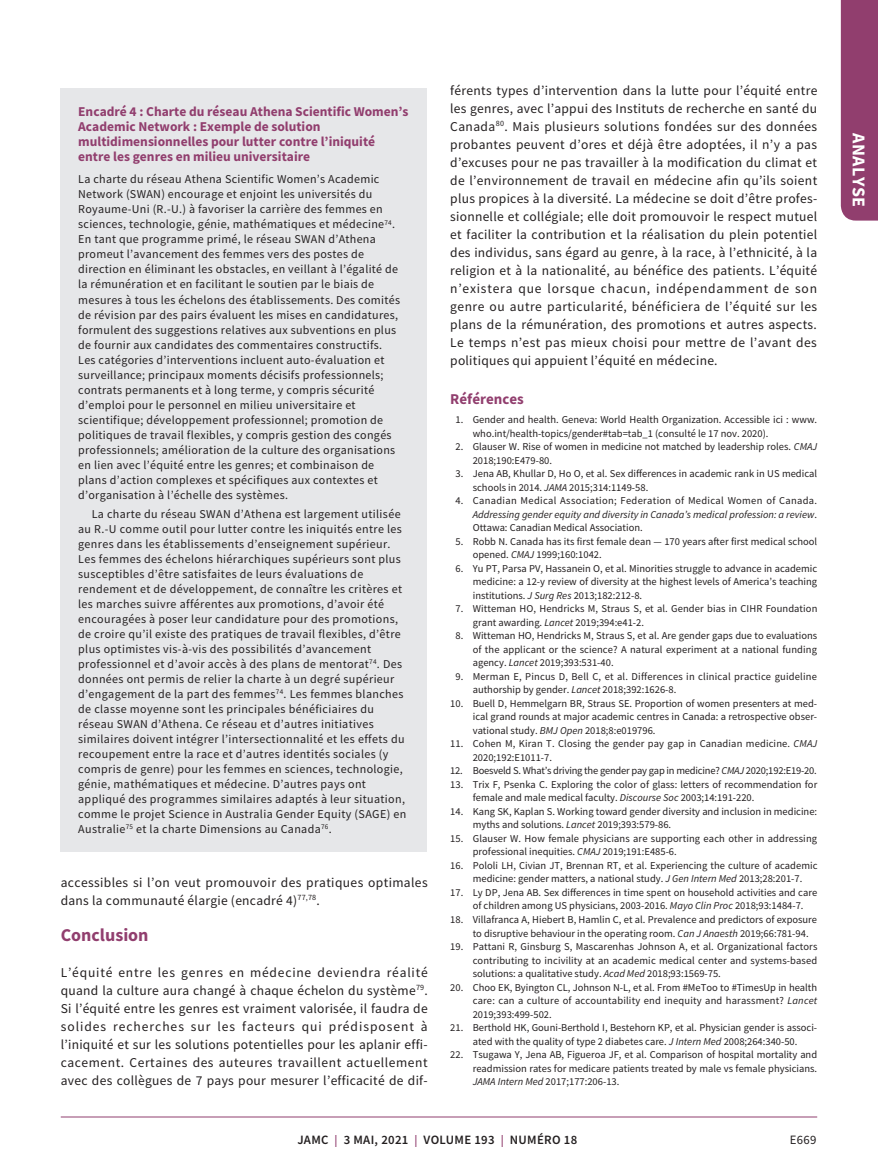
<style>
.page{position:relative;width:878px;height:1175px;background:#fff}
.page>*{position:absolute;margin:0;border:0;box-sizing:border-box;transform-origin:0 0}
.t1{font:700 18px "Source Sans Pro";color:#913e6e}
.t2{font:700 18px "Source Sans Pro";letter-spacing:.025em;color:#fff}
.t3{font:700 15px "Source Sans Pro";color:#913e6e}
.t4{font:13.5px/18px "Source Sans Pro";letter-spacing:.02em;color:#231f20;text-align:justify}
.t5{font:700 13.5px/15px "Source Sans Pro";color:#913e6e}
.t6{font:600 12.75px "Source Sans Pro";letter-spacing:.025em;color:#231f20}
.t7{font:12.75px "Source Sans Pro";color:#231f20}
.t8{font:12px/15px "Source Sans Pro";letter-spacing:.03em;color:#231f20}
.t9{font:10.5px/13.5px "Source Sans Pro";color:#231f20}
.t10{font:10.5px "Source Sans Pro";letter-spacing:-.02em;color:#231f20}
.s1{font-style:italic}
.s2{font-size:12px;color:#913e6e}
</style>
<div class="page">
<div style="left:840px;top:0;width:38px;height:220px;background:#913e6e"></div>
<hr style="left:61px;top:1116px;width:756px;height:1px;background:#913e6e">
<div style="left:60px;top:88px;width:367px;height:763px;background:#e6e7e9"></div>
<p class="t5" style="left:78px;top:104px;width:332px">Encadré 4 : Charte du réseau Athena Scientific Women’s Academic Network : Exemple de solution multidimensionnelles pour lutter contre l’iniquité entre les genres en milieu universitaire</p>
<p class="t8" style="left:78px;top:172px;width:323px">La charte du réseau Athena Scientific Women’s Academic Network (SWAN) encourage et enjoint les universités du Royaume-Uni (R.-U.) à favoriser la carrière des femmes en sciences, technologie, génie, mathématiques et médecine<sup>74</sup>.<br>En tant que programme primé, le réseau SWAN d’Athena promeut l’avancement des femmes vers des postes de direction en éliminant les obstacles, en veillant à l’égalité de la rémunération et en facilitant le soutien par le biais de mesures à tous les échelons des établissements. Des comités de révision par des pairs évaluent les mises en candidatures, formulent des suggestions relatives aux subventions en plus de fournir aux candidates des commentaires constructifs.<br>Les catégories d’interventions incluent auto-évaluation et surveillance; principaux moments décisifs professionnels; contrats permanents et à long terme, y compris sécurité d’emploi pour le personnel en milieu universitaire et scientifique; développement professionnel; promotion de politiques de travail flexibles, y compris gestion des congés professionnels; amélioration de la culture des organisations en lien avec l’équité entre les genres; et combinaison de plans d’action complexes et spécifiques aux contextes et d’organisation à l’échelle des systèmes.</p>
<p class="t8" style="left:78px;top:506px;width:329px;text-indent:14px">La charte du réseau SWAN d’Athena est largement utilisée au R.-U comme outil pour lutter contre les iniquités entre les genres dans les établissements d’enseignement supérieur.<br>Les femmes des échelons hiérarchiques supérieurs sont plus susceptibles d’être satisfaites de leurs évaluations de rendement et de développement, de connaître les critères et les marches suivre afférentes aux promotions, d’avoir été encouragées à poser leur candidature pour des promotions, de croire qu’il existe des pratiques de travail flexibles, d’être plus optimistes vis-à-vis des possibilités d’avancement professionnel et d’avoir accès à des plans de mentorat<sup>74</sup>. Des données ont permis de relier la charte à un degré supérieur d’engagement de la part des femmes<sup>74</sup>. Les femmes blanches de classe moyenne sont les principales bénéficiaires du réseau SWAN d’Athena. Ce réseau et d’autres initiatives similaires doivent intégrer l’intersectionnalité et les effets du recoupement entre la race et d’autres identités sociales (y compris de genre) pour les femmes en sciences, technologie, génie, mathématiques et médecine. D’autres pays ont appliqué des programmes similaires adaptés à leur situation, comme le projet Science in Australia Gender Equity (SAGE) en Australie<sup>75</sup> et la charte Dimensions au Canada<sup>76</sup>.</p>
<p class="t4" style="left:61px;top:873px;width:368px">accessibles si l’on veut promouvoir des pratiques optimales dans la communauté élargie (encadré 4)<sup>77,78</sup>.</p>
<h1 class="t1" style="left:61px;top:922px;width:89px">Conclusion</h1>
<p class="t4" style="left:61px;top:963px;width:368px">L’équité entre les genres en médecine deviendra réalité quand la culture aura changé à chaque échelon du système<sup>79</sup>.<br>Si l’équité entre les genres est vraiment valorisée, il faudra de solides recherches sur les facteurs qui prédisposent à l’iniquité et sur les solutions potentielles pour les aplanir effi&shy;cacement. Certaines des auteures travaillent actuellement avec des collègues de 7 pays pour mesurer l’efficacité de dif-</p>
<p class="t4" style="left:450px;top:81px;width:368px">férents types d’intervention dans la lutte pour l’équité entre les genres, avec l’appui des Instituts de recherche en santé du Canada<sup>80</sup>. Mais plusieurs solutions fondées sur des données probantes peuvent d’ores et déjà être adoptées, il n’y a pas d’excuses pour ne pas travailler à la modification du climat et de l’environnement de travail en médecine afin qu’ils soient plus propices à la diversité. La médecine se doit d’être profes&shy;sionnelle et collégiale; elle doit promouvoir le respect mutuel et faciliter la contribution et la réalisation du plein potentiel des individus, sans égard au genre, à la race, à l’ethnicité, à la religion et à la nationalité, au bénéfice des patients. L’équité n’existera que lorsque chacun, indépendamment de son genre ou autre particularité, bénéficiera de l’équité sur les plans de la rémunération, des promotions et autres aspects.<br>Le temps n’est pas mieux choisi pour mettre de l’avant des politiques qui appuient l’équité en médecine.</p>
<h2 class="t3" style="left:450px;top:388px;width:75px">Références</h2>
<p class="t9" style="left:473px;top:413px;width:346px;text-indent:-17px">1. Gender and health. Geneva: World Health Organization. Accessible ici : www. who.int/health-topics/gender#tab=tab_1 (consulté le 17 nov. 2020).</p>
<p class="t9" style="left:473px;top:440px;width:346px;text-indent:-17px">2. Glauser W. Rise of women in medicine not matched by leadership roles. <span class="s1">CMAJ<br></span>2018;190:E479-80.</p>
<p class="t9" style="left:473px;top:467px;width:346px;text-indent:-17px">3. Jena AB, Khullar D, Ho O, et al. Sex differences in academic rank in US medical schools in 2014. <span class="s1">JAMA</span> 2015;314:1149-58.</p>
<p class="t9" style="left:473px;top:494px;width:346px;text-align:justify;text-indent:-17px">4. Canadian Medical Association; Federation of Medical Women of Canada.<br><span class="s1">Addressing gender equity and diversity in Canada’s medical profession: a review</span>.<br>Ottawa: Canadian Medical Association.</p>
<p class="t9" style="left:473px;top:534px;width:346px;text-indent:-17px">5. Robb N. Canada has its first female dean — 170 years after first medical school opened. <span class="s1">CMAJ</span> 1999;160:1042.</p>
<p class="t9" style="left:473px;top:561px;width:346px;text-align:justify;text-indent:-17px">6. Yu PT, Parsa PV, Hassanein O, et al. Minorities struggle to advance in academic medicine: a 12-y review of diversity at the highest levels of America’s teaching institutions. <span class="s1">J Surg Res</span> 2013;182:212-8.</p>
<p class="t9" style="left:473px;top:602px;width:346px;text-indent:-17px">7. Witteman HO, Hendricks M, Straus S, et al. Gender bias in CIHR Foundation grant awarding. <span class="s1">Lancet</span> 2019;394:e41-2.</p>
<p class="t9" style="left:473px;top:629px;width:346px;text-align:justify;text-indent:-17px">8. Witteman HO, Hendricks M, Straus S, et al. Are gender gaps due to evaluations of the applicant or the science? A natural experiment at a national funding agency. <span class="s1">Lancet</span> 2019;393:531-40.</p>
<p class="t9" style="left:473px;top:669px;width:346px;text-indent:-17px">9. Merman E, Pincus D, Bell C, et al. Differences in clinical practice guideline authorship by gender. <span class="s1">Lancet</span> 2018;392:1626-8.</p>
<p class="t9" style="left:473px;top:696px;width:346px;text-align:justify;text-indent:-23px">10. Buell D, Hemmelgarn BR, Straus SE. Proportion of women presenters at med&shy;ical grand rounds at major academic centres in Canada: a retrospective obser&shy;vational study. <span class="s1">BMJ Open</span> 2018;8:e019796.</p>
<p class="t9" style="left:473px;top:737px;width:346px;text-indent:-23px">11. Cohen M, Kiran T. Closing the gender pay gap in Canadian medicine. <span class="s1">CMAJ<br></span>2020;192:E1011-7.</p>
<p class="t10" style="left:450px;top:764px;width:368px">12. Boesveld S. What’s driving the gender pay gap in medicine? <span class="s1">CMAJ</span> 2020;192:E19-20.</p>
<p class="t9" style="left:473px;top:777px;width:346px;text-indent:-23px">13. Trix F, Psenka C. Exploring the color of glass: letters of recommendation for female and male medical faculty. <span class="s1">Discourse Soc</span> 2003;14:191-220.</p>
<p class="t9" style="left:473px;top:804px;width:346px;text-indent:-23px">14. Kang SK, Kaplan S. Working toward gender diversity and inclusion in medicine: myths and solutions. <span class="s1">Lancet</span> 2019;393:579-86.</p>
<p class="t9" style="left:473px;top:831px;width:346px;text-indent:-23px">15. Glauser W. How female physicians are supporting each other in addressing professional inequities. <span class="s1">CMAJ</span> 2019;191:E485-6.</p>
<p class="t9" style="left:473px;top:858px;width:346px;text-indent:-23px">16. Pololi LH, Civian JT, Brennan RT, et al. Experiencing the culture of academic medicine: gender matters, a national study. <span class="s1">J Gen Intern Med</span> 2013;28:201-7.</p>
<p class="t9" style="left:473px;top:885px;width:346px;text-indent:-23px">17. Ly DP, Jena AB. Sex differences in time spent on household activities and care of children among US physicians, 2003-2016. <span class="s1">Mayo Clin Proc</span> 2018;93:1484-7.</p>
<p class="t9" style="left:473px;top:912px;width:346px;text-indent:-23px">18. Villafranca A, Hiebert B, Hamlin C, et al. Prevalence and predictors of exposure to disruptive behaviour in the operating room. <span class="s1">Can J Anaesth</span> 2019;66:781-94.</p>
<p class="t9" style="left:472px;top:939px;width:346px;text-align:justify;text-indent:-22px">19. Pattani R, Ginsburg S, Mascarenhas Johnson A, et al. Organizational factors contributing to incivility at an academic medical center and systems-based solutions: a qualitative study. <span class="s1">Acad Med</span> 2018;93:1569-75.</p>
<p class="t9" style="left:472px;top:980px;width:346px;text-align:justify;text-indent:-23px">20. Choo EK, Byington CL, Johnson N-L, et al. From #MeToo to #TimesUp in health care: can a culture of accountability end inequity and harassment? <span class="s1">Lancet </span>2019;393:499-502.</p>
<p class="t9" style="left:450px;top:1020px;width:368px;text-align:center">21. Berthold HK, Gouni-Berthold I, Bestehorn KP, et al. Physician gender is associ&shy;ated with the quality of type 2 diabetes care. <span class="s1">J Intern Med</span> 2008;264:340-50.</p>
<p class="t9" style="left:472px;top:1047px;width:346px;text-align:justify;text-indent:-23px">22. Tsugawa Y, Jena AB, Figueroa JF, et al. Comparison of hospital mortality and readmission rates for medicare patients treated by male vs female physicians.<br><span class="s1">JAMA Intern Med</span> 2017;177:206-13.</p>
<p class="t6" style="left:297px;top:1131px;width:281px">JAMC <span class="s2">|</span> 3 MAI, 2021 <span class="s2">|</span> VOLUME 193 <span class="s2">|</span> NUMÉRO 18</p>
<p class="t7" style="left:789px;top:1132px;width:28px">E669</p>
<h1 class="t2" style="left:871px;top:133px;width:75px;rotate:90deg">ANALYSE</h1>
</div>
